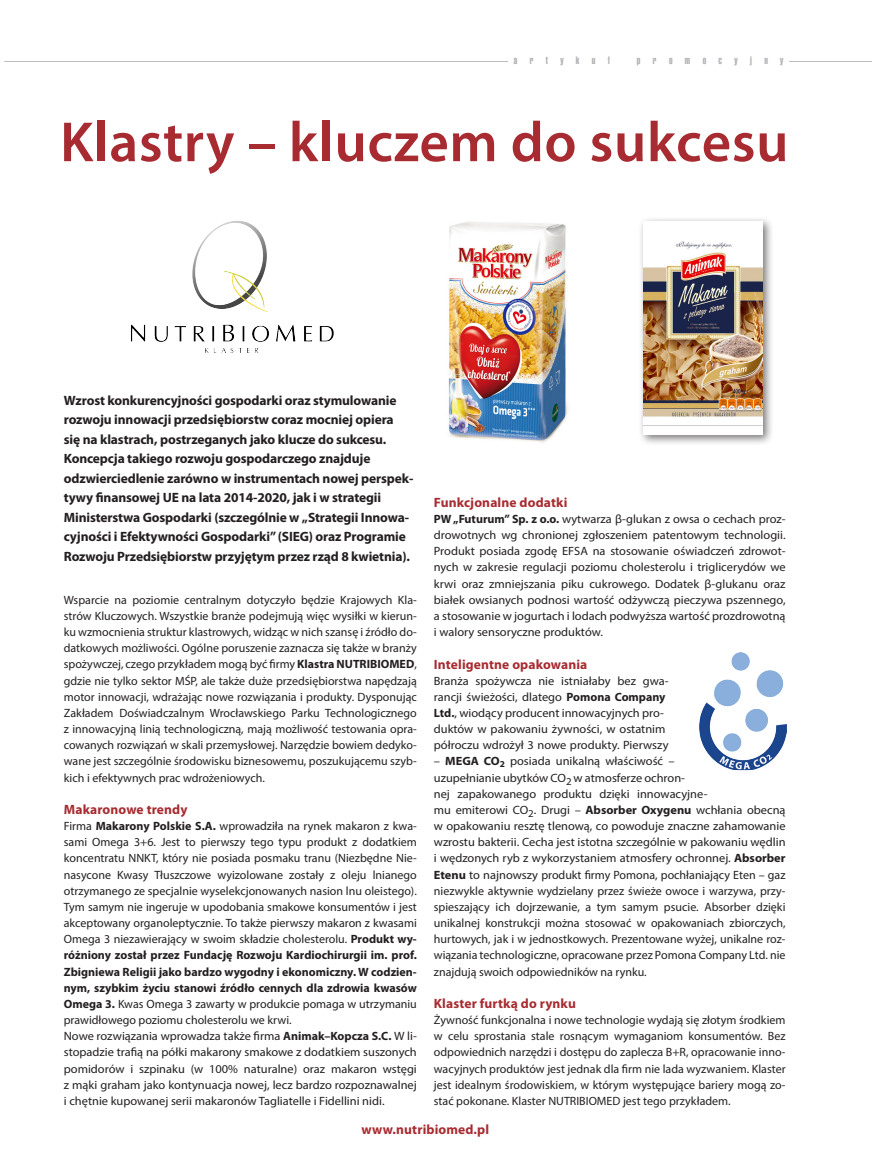
<style>
.page{position:relative;width:872px;height:1170px;background:#fff}
.page>*{position:absolute;margin:0;border:0;box-sizing:border-box;transform-origin:0 0}
.t1{font:600 57px "Myriad Pro";letter-spacing:.01em;color:#a72b30}
.Styl_akapitowy_5{font:700 13.5px/19.5px "Myriad Pro";letter-spacing:-.01em;color:#231f20}
.t2{font:700 13.5px "Myriad Pro";letter-spacing:.01em;color:#a72b30}
.Lid_podstawowy_kopia{font:12px/16.2px "Myriad Pro";color:#231f20;text-align:justify}
.Tytul{font:10.5px "Swis 911 X Cm EU";letter-spacing:1.18em;color:#b2b3b7}
.s1{font-weight:700}
</style>
<div class="page">
<hr style="left:4px;top:61px;width:868px;height:1px;background:#bcbdc0">
<div style="left:508px;top:56px;width:281px;height:9px;background:#fff"></div>
<img style="left:448px;top:222px;width:120px;height:221px">
<div style="left:638px;top:216px;width:136px;height:229px;background:#231f20;opacity:.6"></div>
<img style="left:643px;top:221px;width:120px;height:213px">
<img style="left:131px;top:221px;width:203px;height:132px">
<img style="left:699px;top:652px;width:88px;height:118px">
<p class="Tytul" style="left:514px;top:54px;width:98px">artykuł</p>
<p class="Tytul" style="left:637px;top:54px;width:148px">promocyjny</p>
<p class="t1" style="left:60px;top:106px;width:730px">Klastry – kluczem do sukcesu</p>
<p class="Styl_akapitowy_5" style="left:64px;top:390px;width:351px">Wzrost konkurencyjności gospodarki oraz stymulowanie rozwoju innowacji przedsiębiorstw coraz mocniej opiera się na klastrach, postrzeganych jako klucze do sukcesu.<br>Koncepcja takiego rozwoju gospodarczego znajduje odzwierciedlenie zarówno w instrumentach nowej perspek&shy;tywy finansowej UE na lata 2014-2020, jak i w strategii Ministerstwa Gospodarki (szczególnie w „Strategii Innowa&shy;cyjności i Efektywności Gospodarki” (SIEG) oraz Programie Rozwoju Przedsiębiorstw przyjętym przez rząd 8 kwietnia).</p>
<p class="Lid_podstawowy_kopia" style="left:64px;top:591px;width:354px">Wsparcie na poziomie centralnym dotyczyło będzie Krajowych Kla&shy;strów Kluczowych. Wszystkie branże podejmują więc wysiłki w kierun&shy;ku wzmocnienia struktur klastrowych, widząc w nich szansę i źródło do&shy;datkowych możliwości. Ogólne poruszenie zaznacza się także w branży spożywczej, czego przykładem mogą być firmy <span class="s1">Klastra NUTRIBIOMED</span>, gdzie nie tylko sektor MŚP, ale także duże przedsiębiorstwa napędzają motor innowacji, wdrażając nowe rozwiązania i produkty. Dysponując Zakładem Doświadczalnym Wrocławskiego Parku Technologicznego z innowacyjną linią technologiczną, mają możliwość testowania opra&shy;cowanych rozwiązań w skali przemysłowej. Narzędzie bowiem dedyko&shy;wane jest szczególnie środowisku biznesowemu, poszukującemu szyb&shy;kich i efektywnych prac wdrożeniowych.</p>
<p class="t2" style="left:64px;top:800px;width:125px">Makaronowe trendy</p>
<p class="Lid_podstawowy_kopia" style="left:64px;top:817px;width:354px">Firma <span class="s1">Makarony Polskie S.A.</span> wprowadziła na rynek makaron z kwa&shy;sami Omega 3+6. Jest to pierwszy tego typu produkt z dodatkiem koncentratu NNKT, który nie posiada posmaku tranu (Niezbędne Nie&shy;nasycone Kwasy Tłuszczowe wyizolowane zostały z oleju lnianego otrzymanego ze specjalnie wyselekcjonowanych nasion lnu oleistego).<br>Tym samym nie ingeruje w upodobania smakowe konsumentów i jest akceptowany organoleptycznie. To także pierwszy makaron z kwasami Omega 3 niezawierający w swoim składzie cholesterolu. <span class="s1">Produkt wy&shy;różniony został przez Fundację Rozwoju Kardiochirurgii im. prof.<br>Zbigniewa Religii jako bardzo wygodny i ekonomiczny. W codzien&shy;nym, szybkim życiu stanowi źródło cennych dla zdrowia kwasów Omega 3.</span> Kwas Omega 3 zawarty w produkcie pomaga w utrzymaniu prawidłowego poziomu cholesterolu we krwi.</p>
<p class="Lid_podstawowy_kopia" style="left:64px;top:1027px;width:354px">Nowe rozwiązania wprowadza także firma <span class="s1">Animak–Kopcza S.C.</span> W li&shy;stopadzie trafią na półki makarony smakowe z dodatkiem suszonych pomidorów i szpinaku (w 100% naturalne) oraz makaron wstęgi z mąki graham jako kontynuacja nowej, lecz bardzo rozpoznawalnej i chętnie kupowanej serii makaronów Tagliatelle i Fidellini nidi.</p>
<p class="t2" style="left:434px;top:493px;width:135px">Funkcjonalne dodatki</p>
<p class="Lid_podstawowy_kopia" style="left:434px;top:510px;width:353px"><span class="s1">PW „Futurum” Sp. z o.o.</span> wytwarza β-glukan z owsa o cechach proz&shy;drowotnych wg chronionej zgłoszeniem patentowym technologii.<br>Produkt posiada zgodę EFSA na stosowanie oświadczeń zdrowot&shy;nych w zakresie regulacji poziomu cholesterolu i triglicerydów we krwi oraz zmniejszania piku cukrowego. Dodatek β-glukanu oraz białek owsianych podnosi wartość odżywczą pieczywa pszennego, a stosowanie w jogurtach i lodach podwyższa wartość prozdrowotną i walory sensoryczne produktów.</p>
<p class="t2" style="left:434px;top:655px;width:155px">Inteligentne opakowania</p>
<p class="Lid_podstawowy_kopia" style="left:434px;top:672px;width:236px;text-align:left">Branża spożywcza nie istniałaby bez gwa&shy;rancji świeżości, dlatego <span class="s1">Pomona Company Ltd.</span>, wiodący producent innowacyjnych pro&shy;duktów w pakowaniu żywności, w ostatnim półroczu wdrożył 3 nowe produkty. Pierwszy</p>
<p class="Lid_podstawowy_kopia" style="left:434px;top:753px;width:353px;text-align:left">– <span class="s1">MEGA CO</span><sub>2</sub> posiada unikalną właściwość –<br>uzupełnianie ubytków CO<sub>2</sub> w atmosferze ochron-<br>nej zapakowanego produktu dzięki innowacyjne-<br>mu emiterowi CO<sub>2</sub>. Drugi – <span class="s1">Absorber Oxygenu</span> wchłania obecną w opakowaniu resztę tlenową, co powoduje znaczne zahamowanie wzrostu bakterii. Cecha jest istotna szczególnie w pakowaniu wędlin i wędzonych ryb z wykorzystaniem atmosfery ochronnej. <span class="s1">Absorber Etenu</span> to najnowszy produkt firmy Pomona, pochłaniający Eten – gaz niezwykle aktywnie wydzielany przez świeże owoce i warzywa, przy&shy;spieszający ich dojrzewanie, a tym samym psucie. Absorber dzięki unikalnej konstrukcji można stosować w opakowaniach zbiorczych, hurtowych, jak i w jednostkowych. Prezentowane wyżej, unikalne roz&shy;wiązania technologiczne, opracowane przez Pomona Company Ltd. nie znajdują swoich odpowiedników na rynku.</p>
<p class="t2" style="left:434px;top:994px;width:144px">Klaster furtką do rynku</p>
<p class="Lid_podstawowy_kopia" style="left:434px;top:1011px;width:353px">Żywność funkcjonalna i nowe technologie wydają się złotym środkiem w celu sprostania stale rosnącym wymaganiom konsumentów. Bez odpowiednich narzędzi i dostępu do zaplecza B+R, opracowanie inno&shy;wacyjnych produktów jest jednak dla firm nie lada wyzwaniem. Klaster jest idealnym środowiskiem, w którym występujące bariery mogą zo&shy;stać pokonane. Klaster NUTRIBIOMED jest tego przykładem.</p>
<p class="t2" style="left:361px;top:1120px;width:129px">www.nutribiomed.pl</p>
</div>
